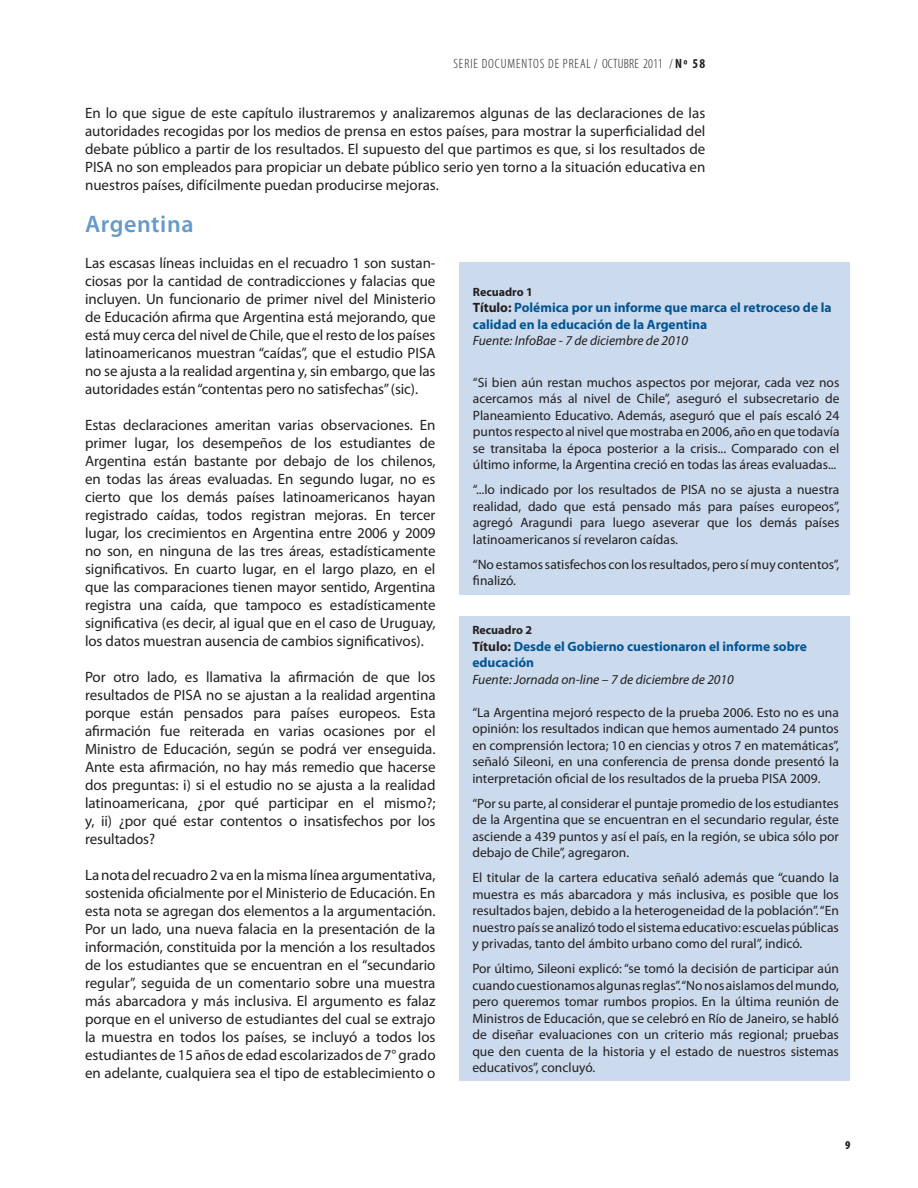
<style>
.page{position:relative;width:918px;height:1188px;background:#fff}
.page>*{position:absolute;margin:0;border:0;box-sizing:border-box;transform-origin:0 0}
.Titulo_texto{font:600 24px "Myriad Pro";letter-spacing:.025em;color:#679ac8}
.t1{font:15px/18px "Myriad Pro";letter-spacing:-.005em;color:#231f20;text-align:justify}
.t2{font:13.5px/16.5px "Myriad Pro";color:#231f20;text-align:justify}
.t3{font:700 13.5px/16.5px "Myriad Pro";color:#005595}
.t4{font:italic 13.5px "Myriad Pro";color:#231f20}
.t5{font:300 condensed 13.5px "Myriad Pro";letter-spacing:.07em;color:#231f20}
.t6{font:700 12px "Myriad Pro";color:#231f20}
.t7{font:900 condensed 12px "Myriad Pro";color:#231f20}
.s1{font-weight:700}
.s2{color:#231f20}
</style>
<div class="page">
<div style="left:459px;top:262px;width:391px;height:333px;background:#cbdaec"></div>
<div style="left:459px;top:617px;width:391px;height:464px;background:#cbdaec"></div>
<p class="t5" style="left:453px;top:57px;width:253px">SERIE DOCUMENTOS DE PREAL / OCTUBRE 2011 /<span class="s1">Nº 58</span></p>
<p class="t1" style="left:85px;top:103px;width:622px">En lo que sigue de este capítulo ilustraremos y analizaremos algunas de las declaraciones de las autoridades recogidas por los medios de prensa en estos países, para mostrar la superficialidad del debate público a partir de los resultados. El supuesto del que partimos es que, si los resultados de PISA no son empleados para propiciar un debate público serio yen torno a la situación educativa en nuestros países, difícilmente puedan producirse mejoras.</p>
<p class="Titulo_texto" style="left:85px;top:209px;width:110px">Argentina</p>
<p class="t1" style="left:85px;top:254px;width:352px">Las escasas líneas incluidas en el recuadro 1 son sustan&shy;ciosas por la cantidad de contradicciones y falacias que incluyen. Un funcionario de primer nivel del Ministerio de Educación afirma que Argentina está mejorando, que está muy cerca del nivel de Chile, que el resto de los países latinoamericanos muestran “caídas”, que el estudio PISA no se ajusta a la realidad argentina y, sin embargo, que las autoridades están “contentas pero no satisfechas” (sic).</p>
<p class="t1" style="left:85px;top:416px;width:352px">Estas declaraciones ameritan varias observaciones. En primer lugar, los desempeños de los estudiantes de Argentina están bastante por debajo de los chilenos, en todas las áreas evaluadas. En segundo lugar, no es cierto que los demás países latinoamericanos hayan registrado caídas, todos registran mejoras. En tercer lugar, los crecimientos en Argentina entre 2006 y 2009 no son, en ninguna de las tres áreas, estadísticamente significativos. En cuarto lugar, en el largo plazo, en el que las comparaciones tienen mayor sentido, Argentina registra una caída, que tampoco es estadísticamente significativa (es decir, al igual que en el caso de Uruguay, los datos muestran ausencia de cambios significativos).</p>
<p class="t1" style="left:85px;top:668px;width:352px">Por otro lado, es llamativa la afirmación de que los resultados de PISA no se ajustan a la realidad argentina porque están pensados para países europeos. Esta afirmación fue reiterada en varias ocasiones por el Ministro de Educación, según se podrá ver enseguida.<br>Ante esta afirmación, no hay más remedio que hacerse dos preguntas: i) si el estudio no se ajusta a la realidad latinoamericana, ¿por qué participar en el mismo?; y, ii) ¿por qué estar contentos o insatisfechos por los resultados?</p>
<p class="t1" style="left:85px;top:866px;width:352px">La nota del recuadro 2 va en la misma línea argumentativa, sostenida oficialmente por el Ministerio de Educación. En esta nota se agregan dos elementos a la argumentación.<br>Por un lado, una nueva falacia en la presentación de la información, constituida por la mención a los resultados de los estudiantes que se encuentran en el “secundario regular”, seguida de un comentario sobre una muestra más abarcadora y más inclusiva. El argumento es falaz porque en el universo de estudiantes del cual se extrajo la muestra en todos los países, se incluyó a todos los estudiantes de 15 años de edad escolarizados de 7° grado en adelante, cualquiera sea el tipo de establecimiento o</p>
<p class="t6" style="left:473px;top:284px;width:61px">Recuadro 1</p>
<p class="t3" style="left:473px;top:299px;width:360px"><span class="s2">Título:</span> Polémica por un informe que marca el retroceso de la calidad en la educación de la Argentina</p>
<p class="t4" style="left:473px;top:332px;width:217px">Fuente: InfoBae - 7 de diciembre de 2010</p>
<p class="t2" style="left:473px;top:374px;width:368px">“Si bien aún restan muchos aspectos por mejorar, cada vez nos acercamos más al nivel de Chile”, aseguró el subsecretario de Planeamiento Educativo. Además, aseguró que el país escaló 24 puntos respecto al nivel que mostraba en 2006, año en que todavía se transitaba la época posterior a la crisis... Comparado con el último informe, la Argentina creció en todas las áreas evaluadas...</p>
<p class="t2" style="left:473px;top:481px;width:368px">“...lo indicado por los resultados de PISA no se ajusta a nuestra realidad, dado que está pensado más para países europeos”, agregó Aragundi para luego aseverar que los demás países latinoamericanos sí revelaron caídas.</p>
<p class="t2" style="left:473px;top:556px;width:368px">“No estamos satisfechos con los resultados, pero sí muy contentos”, finalizó.</p>
<p class="t6" style="left:472px;top:623px;width:61px">Recuadro 2</p>
<p class="t3" style="left:472px;top:638px;width:336px"><span class="s2">Título:</span> Desde el Gobierno cuestionaron el informe sobre educación</p>
<p class="t4" style="left:472px;top:671px;width:263px">Fuente: Jornada on-line – 7 de diciembre de 2010</p>
<p class="t2" style="left:472px;top:704px;width:368px">“La Argentina mejoró respecto de la prueba 2006. Esto no es una opinión: los resultados indican que hemos aumentado 24 puntos en comprensión lectora; 10 en ciencias y otros 7 en matemáticas”, señaló Sileoni, en una conferencia de prensa donde presentó la interpretación oficial de los resultados de la prueba PISA 2009.</p>
<p class="t2" style="left:472px;top:795px;width:368px">“Por su parte, al considerar el puntaje promedio de los estudiantes de la Argentina que se encuentran en el secundario regular, éste asciende a 439 puntos y así el país, en la región, se ubica sólo por debajo de Chile”, agregaron.</p>
<p class="t2" style="left:472px;top:869px;width:368px">El titular de la cartera educativa señaló además que “cuando la muestra es más abarcadora y más inclusiva, es posible que los resultados bajen, debido a la heterogeneidad de la población”. “En nuestro país se analizó todo el sistema educativo: escuelas públicas y privadas, tanto del ámbito urbano como del rural”, indicó.</p>
<p class="t2" style="left:472px;top:960px;width:368px">Por último, Sileoni explicó: “se tomó la decisión de participar aún cuando cuestionamos algunas reglas”. “No nos aislamos del mundo, pero queremos tomar rumbos propios. En la última reunión de Ministros de Educación, que se celebró en Río de Janeiro, se habló de diseñar evaluaciones con un criterio más regional; pruebas que den cuenta de la historia y el estado de nuestros sistemas educativos”, concluyó.</p>
<p class="t7" style="left:845px;top:1139px;width:7px">9</p>
</div>
